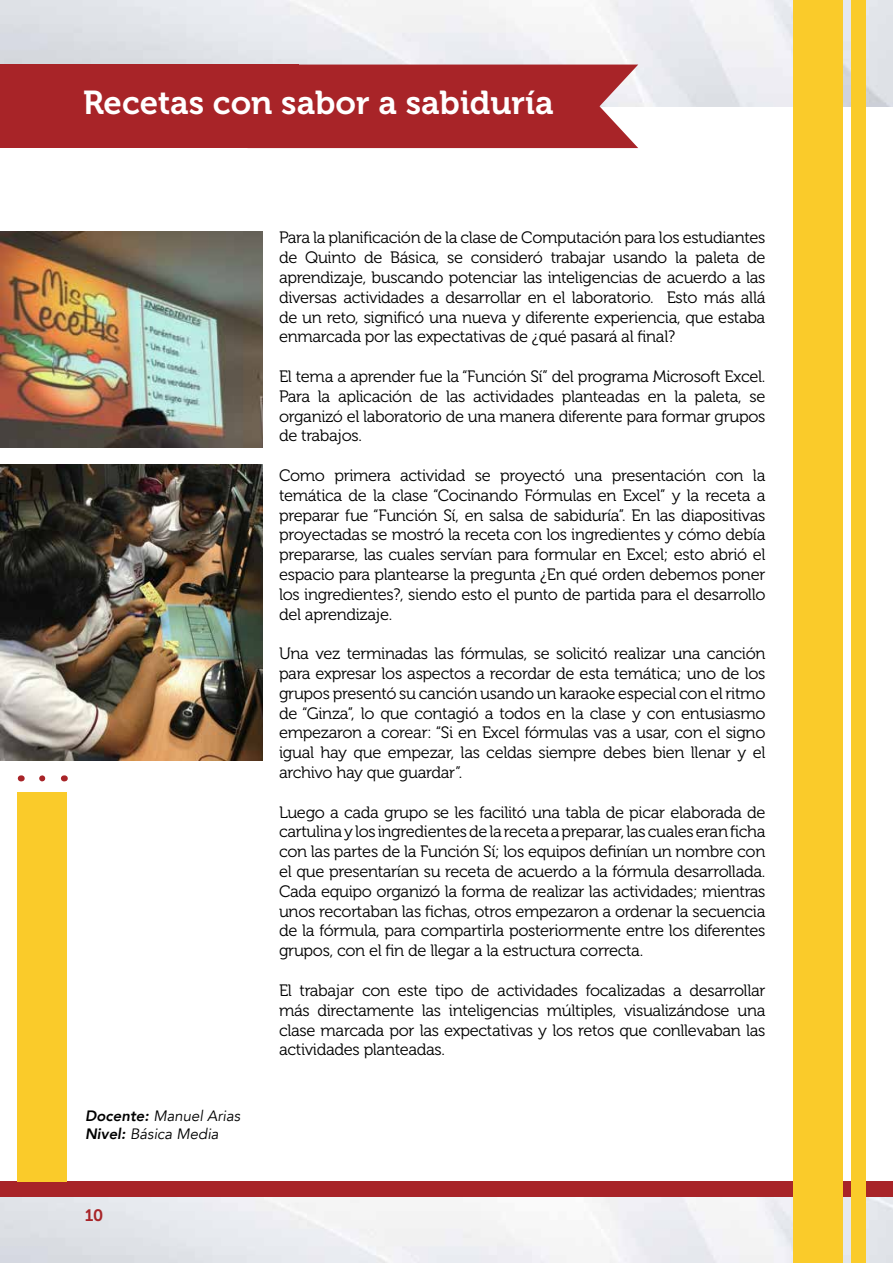
<style>
.page{position:relative;width:893px;height:1263px;background:#fff}
.page>*{position:absolute;margin:0;border:0;box-sizing:border-box;transform-origin:0 0}
.t1{font:33px "Museo 700";color:#fff}
.t2{font:16.5px/19.8px "Museo 300";letter-spacing:-.02em;color:#000;text-align:justify}
.t3{font:16.5px "Museo 700";color:#a82428}
.t4{font:italic 15px/18px "Avenir";color:#000}
.s1{font-weight:800}
</style>
<div class="page">
<img style="left:0;top:1196px;width:893px;height:67px">
<div style="left:0;top:1181px;width:893px;height:15px;background:#a82428"></div>
<img style="left:0;top:0;width:893px;height:106px">
<div style="left:299px;top:65px;width:339px;height:83px;background:#a82428"></div>
<div style="left:0;top:65px;width:299px;height:83px;background:#a82428"></div>
<img style="left:0;top:231px;width:263px;height:217px">
<img style="left:0;top:465px;width:263px;height:295px">
<div style="left:18px;top:792px;width:49px;height:389px;background:#facb2a"></div>
<svg style="left:39px;top:775px;width:3px;height:6px"></svg>
<div style="left:793px;top:0;width:49px;height:1263px;background:#facb2a"></div>
<div style="left:851px;top:0;width:14px;height:1263px;background:#facb2a"></div>
<h1 class="t1" style="left:83px;top:84px;width:472px">Recetas con sabor a sabiduría</h1>
<p class="t4" style="left:85px;top:1107px;width:157px"><span class="s1">Docente:</span> Manuel Arias<br><span class="s1">Nivel:</span> Básica Media</p>
<p class="t3" style="left:85px;top:1206px;width:20px">10</p>
<p class="t2" style="left:279px;top:228px;width:488px">Para la planificación de la clase de Computación para los estudiantes de Quinto de Básica, se consideró trabajar usando la paleta de aprendizaje, buscando potenciar las inteligencias de acuerdo a las diversas actividades a desarrollar en el laboratorio. Esto más allá de un reto, significó una nueva y diferente experiencia, que estaba enmarcada por las expectativas de ¿qué pasará al final?</p>
<p class="t2" style="left:279px;top:367px;width:488px">El tema a aprender fue la “Función Sí” del programa Microsoft Excel.<br>Para la aplicación de las actividades planteadas en la paleta, se organizó el laboratorio de una manera diferente para formar grupos de trabajos.</p>
<p class="t2" style="left:279px;top:466px;width:488px">Como primera actividad se proyectó una presentación con la temática de la clase “Cocinando Fórmulas en Excel” y la receta a preparar fue “Función Sí, en salsa de sabiduría”. En las diapositivas proyectadas se mostró la receta con los ingredientes y cómo debía prepararse, las cuales servían para formular en Excel; esto abrió el espacio para plantearse la pregunta ¿En qué orden debemos poner los ingredientes?, siendo esto el punto de partida para el desarrollo del aprendizaje.</p>
<p class="t2" style="left:279px;top:644px;width:488px">Una vez terminadas las fórmulas, se solicitó realizar una canción para expresar los aspectos a recordar de esta temática; uno de los grupos presentó su canción usando un karaoke especial con el ritmo de “Ginza”, lo que contagió a todos en la clase y con entusiasmo empezaron a corear: “Si en Excel fórmulas vas a usar, con el signo igual hay que empezar, las celdas siempre debes bien llenar y el archivo hay que guardar”.</p>
<p class="t2" style="left:279px;top:802px;width:488px">Luego a cada grupo se les facilitó una tabla de picar elaborada de cartulina y los ingredientes de la receta a preparar, las cuales eran ficha con las partes de la Función Sí; los equipos definían un nombre con el que presentarían su receta de acuerdo a la fórmula desarrollada.<br>Cada equipo organizó la forma de realizar las actividades; mientras unos recortaban las fichas, otros empezaron a ordenar la secuencia de la fórmula, para compartirla posteriormente entre los diferentes grupos, con el fin de llegar a la estructura correcta.</p>
<p class="t2" style="left:279px;top:981px;width:488px">El trabajar con este tipo de actividades focalizadas a desarrollar más directamente las inteligencias múltiples, visualizándose una clase marcada por las expectativas y los retos que conllevaban las actividades planteadas.</p>
</div>
